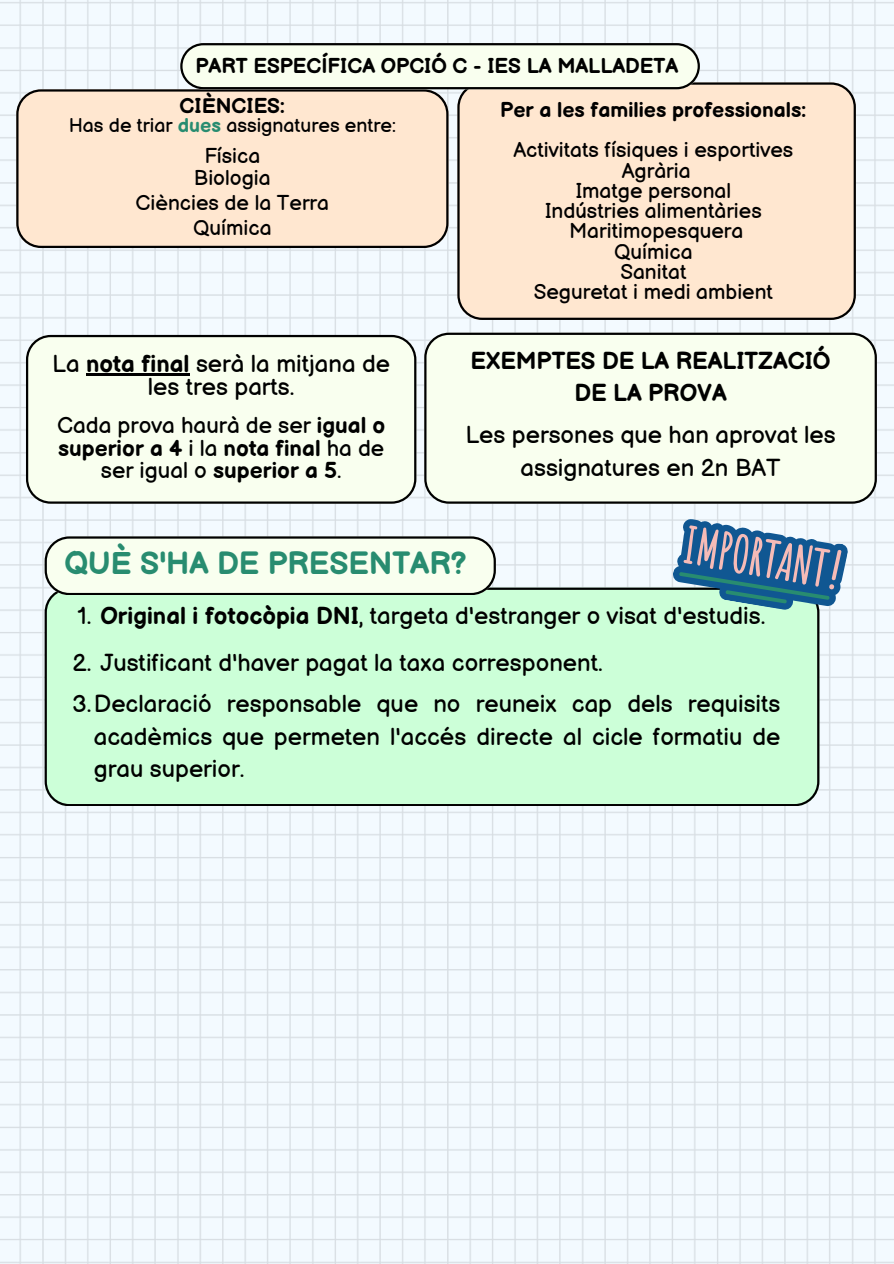
<style>
.page{position:relative;width:894px;height:1264px;background:#fff}
.page>*{position:absolute;margin:0;border:0;box-sizing:border-box;transform-origin:0 0}
.t1{font:700 31.35px "Balsamiq Sans";color:#288c70}
.t2{font:24px/32.7px "Balsamiq Sans";color:#000;text-align:center}
.t3{font:700 24px/32.7px "Balsamiq Sans";color:#000;text-align:center}
.t4{font:22.5px/22.5px "Balsamiq Sans";color:#000;text-align:center}
.t5{font:21px "Balsamiq Sans";color:#000}
.t6{font:700 21px "Balsamiq Sans";color:#000}
.t7{font:19.5px "Balsamiq Sans";color:#000}
.s1{font-weight:700;color:#288c70}
.s2{font-weight:700}
</style>
<div class="page">
<img style="left:0;top:0;width:893px;height:1263px">
<div style="left:26px;top:335px;width:390px;height:168px;background:#f9ffef"></div>
<div style="left:45px;top:587px;width:774px;height:219px;background:#ccffd8"></div>
<svg style="left:669px;top:516px;width:179px;height:103px"></svg>
<svg style="left:45px;top:536px;width:450px;height:59px"></svg>
<div style="left:424px;top:332px;width:452px;height:171px;background:#f9ffef"></div>
<div style="left:16px;top:89px;width:432px;height:159px;background:#ffe7d0"></div>
<div style="left:457px;top:82px;width:398px;height:238px;background:#ffe7d0"></div>
<svg style="left:180px;top:43px;width:519px;height:46px"></svg>
<hr style="left:86px;top:374px;width:103px;height:2px;background:#000">
<h1 class="t6" style="left:195px;top:54px;width:484px">PART ESPECÍFICA OPCIÓ C - IES LA MALLADETA</h1>
<p class="t6" style="left:179px;top:94px;width:107px">CIÈNCIES:</p>
<p class="t7" style="left:69px;top:115px;width:329px">Has de triar <span class="s1">dues</span> assignatures entre:</p>
<p class="t5" style="left:204px;top:144px;width:57px">Física</p>
<p class="t5" style="left:194px;top:166px;width:78px">Biologia</p>
<p class="t5" style="left:136px;top:191px;width:195px">Ciències de la Terra</p>
<p class="t5" style="left:193px;top:216px;width:80px">Química</p>
<p class="t2" style="left:52px;top:352px;width:339px;line-height:23.7px">La <span class="s2">nota final</span> serà la mitjana de les tres parts.</p>
<p class="t4" style="left:57px;top:415px;width:330px">Cada prova haurà de ser <span class="s2">igual o superior a 4</span> i la <span class="s2">nota final</span> ha de ser igual o <span class="s2">superior a 5</span>.</p>
<p class="t6" style="left:500px;top:98px;width:308px">Per a les families professionals:</p>
<p class="t5" style="left:513px;top:138px;width:281px">Activitats físiques i esportives</p>
<p class="t5" style="left:621px;top:159px;width:70px">Agrària</p>
<p class="t5" style="left:575px;top:179px;width:157px">Imatge personal</p>
<h3 class="t5" style="left:545px;top:199px;width:218px">Indústries alimentàries</h3>
<h3 class="t5" style="left:569px;top:219px;width:175px">Maritimopesquera</h3>
<h2 class="t5" style="left:614px;top:240px;width:80px">Química</h2>
<h3 class="t5" style="left:620px;top:260px;width:68px">Sanitat</h3>
<p class="t5" style="left:533px;top:280px;width:241px">Seguretat i medi ambient</p>
<p class="t3" style="left:470px;top:345px;width:361px">EXEMPTES DE LA REALITZACIÓ<br>DE LA PROVA</p>
<p class="t2" style="left:465px;top:419px;width:371px">Les persones que han aprovat les assignatures en 2n BAT</p>
<p class="t1" style="left:64px;top:546px;width:403px">QUÈ S'HA DE PRESENTAR?</p>
<h4 class="t2" style="left:77px;top:600px;width:689px">1. <span class="s2">Original i fotocòpia DNI</span>, targeta d'estranger o visat d'estudis.</h4>
<h5 class="t2" style="left:73px;top:648px;width:531px">2. Justificant d'haver pagat la taxa corresponent.</h5>
<p class="t2" style="left:94px;top:688px;width:688px;text-align:justify;text-indent:-22px">3.Declaració responsable que no reuneix cap dels requisits acadèmics que permeten l'accés directe al cicle formatiu de grau superior.</p>
</div>
